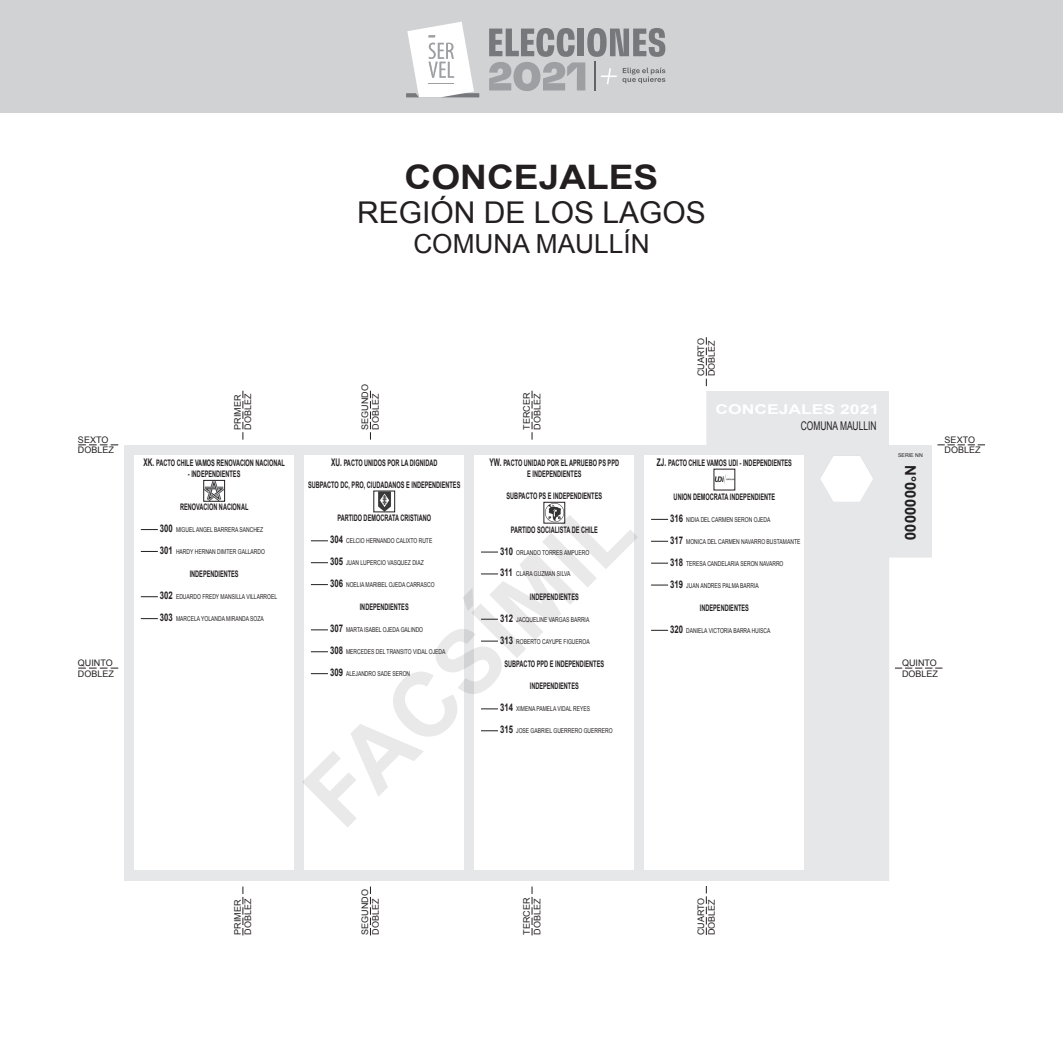
<style>
.page{position:relative;width:1063px;height:1063px;background:#fff}
.page>*{position:absolute;margin:0;border:0;box-sizing:border-box;transform-origin:0 0}
.t1{font:700 90px "Arial";color:#231f20}
.t2{font:700 33.75px "Arial";color:#231f20;scale:1.1 1}
.t3{font:30px "Arial";color:#231f20}
.t4{font:26.25px "Arial";color:#231f20}
.t5{font:700 15px "Arial";color:#231f20}
.t6{font:700 13.5px "Arial";color:#fff;scale:1.3 1}
.t7{font:12px "Arial";color:#231f20;scale:.7 1}
.t8{font:700 9px/11.2px "Arial";color:#231f20;text-align:center;scale:.62 1}
.t9{font:9px/10.5px "Arial";color:#231f20}
.t10{font:6.75px "Arial";color:#231f20;scale:.74 1}
.t11{font:5.25px "Arial";color:#231f20}
.s1{font-size:10.5px}
.s2{font-weight:700;font-size:10.5px}
</style>
<div class="page">
<svg style="left:124px;top:392px;width:808px;height:489px"></svg>
<svg style="left:706px;top:337px;width:1px;height:49px"></svg>
<svg style="left:706px;top:886px;width:1px;height:49px"></svg>
<svg style="left:243px;top:391px;width:1px;height:49px"></svg>
<svg style="left:243px;top:887px;width:1px;height:48px"></svg>
<svg style="left:370px;top:391px;width:1px;height:49px"></svg>
<svg style="left:370px;top:887px;width:1px;height:48px"></svg>
<svg style="left:532px;top:391px;width:1px;height:49px"></svg>
<svg style="left:532px;top:887px;width:1px;height:48px"></svg>
<svg style="left:78px;top:668px;width:40px;height:1px"></svg>
<svg style="left:895px;top:668px;width:47px;height:1px"></svg>
<svg style="left:78px;top:445px;width:40px;height:1px"></svg>
<svg style="left:937px;top:445px;width:48px;height:1px"></svg>
<div style="left:0;top:0;width:1063px;height:113px;background:#d1d2d4"></div>
<svg style="left:489px;top:28px;width:176px;height:63px"></svg>
<svg style="left:406px;top:22px;width:73px;height:75px"></svg>
<h2 class="t2" style="left:405px;top:155px;width:232px">CONCEJALES</h2>
<h3 class="t3" style="left:357px;top:193px;width:350px">REGIÓN DE LOS LAGOS</h3>
<h3 class="t4" style="left:413px;top:227px;width:238px">COMUNA MAULLÍN</h3>
<h3 class="t9" style="left:232px;top:430px;width:38px;rotate:-90deg">PRIMER<br>DOBLEZ</h3>
<h3 class="t9" style="left:360px;top:430px;width:47px;rotate:-90deg">SEGUNDO<br>DOBLEZ</h3>
<h3 class="t9" style="left:522px;top:430px;width:38px;rotate:-90deg">TERCER<br>DOBLEZ</h3>
<h3 class="t9" style="left:696px;top:376px;width:39px;rotate:-90deg">CUARTO<br>DOBLEZ</h3>
<h3 class="t6" style="left:715px;top:401px;width:128px">CONCEJALES 2021</h3>
<h3 class="t7" style="left:801px;top:418px;width:110px">COMUNA MAULLIN</h3>
<h3 class="t9" style="left:78px;top:435px;width:38px">SEXTO<br>DOBLEZ</h3>
<h3 class="t9" style="left:945px;top:435px;width:38px">SEXTO<br>DOBLEZ</h3>
<h1 class="t1" style="left:278px;top:767px;width:422px;rotate:-45deg">FACSÍMIL</h1>
<p class="t11" style="left:898px;top:452px;width:26px">SERIE NN</p>
<h3 class="t5" style="left:920px;top:465px;width:77px;rotate:90deg">N°0000000</h3>
<p class="t11" style="left:899px;top:452px;width:25px">SERIE TF</p>
<h3 class="t8" style="left:143px;top:458px;width:230px"><span class="s1">XK.</span> PACTO CHILE VAMOS RENOVACION NACIONAL</h3>
<h3 class="t8" style="left:188px;top:469px;width:86px">- INDEPENDIENTES</h3>
<h3 class="t8" style="left:180px;top:502px;width:112px">RENOVACION NACIONAL</h3>
<p class="t10" style="left:160px;top:525px;width:141px"><span class="s2">300</span> MIGUEL ANGEL BARRERA SANCHEZ</p>
<p class="t10" style="left:160px;top:547px;width:143px"><span class="s2">301</span> HARDY HERNAN DIMTER GALLARDO</p>
<h3 class="t8" style="left:190px;top:569px;width:81px">INDEPENDIENTES</h3>
<p class="t10" style="left:160px;top:592px;width:160px"><span class="s2">302</span> EDUARDO FREDY MANSILLA VILLARROEL</p>
<p class="t10" style="left:160px;top:614px;width:142px"><span class="s2">303</span> MARCELA YOLANDA MIRANDA SOZA</p>
<h3 class="t8" style="left:331px;top:458px;width:173px"><span class="s1">XU.</span> PACTO UNIDOS POR LA DIGNIDAD</h3>
<h3 class="t8" style="left:308px;top:479px;width:247px">SUBPACTO DC, PRO, CIUDADANOS E INDEPENDIENTES</h3>
<h3 class="t8" style="left:337px;top:513px;width:153px">PARTIDO DEMOCRATA CRISTIANO</h3>
<p class="t10" style="left:330px;top:536px;width:140px"><span class="s2">304</span> CELCIO HERNANDO CALIXTO RUTE</p>
<p class="t10" style="left:330px;top:558px;width:128px"><span class="s2">305</span> JUAN LUPERCIO VASQUEZ DIAZ</p>
<p class="t10" style="left:330px;top:580px;width:143px"><span class="s2">306</span> NOELIA MARIBEL OJEDA CARRASCO</p>
<h3 class="t8" style="left:360px;top:602px;width:81px">INDEPENDIENTES</h3>
<p class="t10" style="left:330px;top:626px;width:127px"><span class="s2">307</span> MARTA ISABEL OJEDA GALINDO</p>
<p class="t10" style="left:330px;top:647px;width:157px"><span class="s2">308</span> MERCEDES DEL TRANSITO VIDAL OJEDA</p>
<p class="t10" style="left:330px;top:669px;width:110px"><span class="s2">309</span> ALEJANDRO SADE SERON</p>
<h3 class="t8" style="left:490px;top:458px;width:210px"><span class="s1">YW.</span> PACTO UNIDAD POR EL APRUEBO PS PPD<br>E INDEPENDIENTES</h3>
<h3 class="t8" style="left:507px;top:490px;width:156px">SUBPACTO PS E INDEPENDIENTES</h3>
<h3 class="t8" style="left:511px;top:524px;width:142px">PARTIDO SOCIALISTA DE CHILE</h3>
<p class="t10" style="left:500px;top:548px;width:122px"><span class="s2">310</span> ORLANDO TORRES AMPUERO</p>
<p class="t10" style="left:500px;top:570px;width:96px"><span class="s2">311</span> CLARA GUZMAN SILVA</p>
<h3 class="t8" style="left:530px;top:591px;width:81px">INDEPENDIENTES</h3>
<p class="t10" style="left:500px;top:615px;width:122px"><span class="s2">312</span> JACQUELINE VARGAS BARRIA</p>
<p class="t10" style="left:500px;top:637px;width:123px"><span class="s2">313</span> ROBERTO CAYUPE FIGUEROA</p>
<h3 class="t8" style="left:505px;top:658px;width:162px">SUBPACTO PPD E INDEPENDIENTES</h3>
<h3 class="t8" style="left:530px;top:681px;width:81px">INDEPENDIENTES</h3>
<p class="t10" style="left:500px;top:705px;width:123px"><span class="s2">314</span> XIMENA PAMELA VIDAL REYES</p>
<p class="t10" style="left:500px;top:726px;width:153px"><span class="s2">315</span> JOSE GABRIEL GUERRERO GUERRERO</p>
<h3 class="t8" style="left:657px;top:458px;width:220px"><span class="s1">ZJ.</span> PACTO CHILE VAMOS UDI - INDEPENDIENTES</h3>
<h3 class="t8" style="left:674px;top:491px;width:165px">UNION DEMOCRATA INDEPENDIENTE</h3>
<p class="t10" style="left:670px;top:515px;width:137px"><span class="s2">316</span> NIDIA DEL CARMEN SERON OJEDA</p>
<p class="t10" style="left:670px;top:537px;width:177px"><span class="s2">317</span> MONICA DEL CARMEN NAVARRO BUSTAMANTE</p>
<p class="t10" style="left:670px;top:559px;width:155px"><span class="s2">318</span> TERESA CANDELARIA SERON NAVARRO</p>
<p class="t10" style="left:670px;top:581px;width:121px"><span class="s2">319</span> JUAN ANDRES PALMA BARRIA</p>
<h3 class="t8" style="left:700px;top:602px;width:81px">INDEPENDIENTES</h3>
<p class="t10" style="left:670px;top:626px;width:137px"><span class="s2">320</span> DANIELA VICTORIA BARRA HUISCA</p>
<h3 class="t9" style="left:78px;top:658px;width:38px">QUINTO<br>DOBLEZ</h3>
<h3 class="t9" style="left:902px;top:658px;width:38px">QUINTO<br>DOBLEZ</h3>
<h3 class="t9" style="left:232px;top:935px;width:38px;rotate:-90deg">PRIMER<br>DOBLEZ</h3>
<h3 class="t9" style="left:360px;top:935px;width:47px;rotate:-90deg">SEGUNDO<br>DOBLEZ</h3>
<h3 class="t9" style="left:522px;top:935px;width:38px;rotate:-90deg">TERCER<br>DOBLEZ</h3>
<h3 class="t9" style="left:696px;top:935px;width:39px;rotate:-90deg">CUARTO<br>DOBLEZ</h3>
</div>
